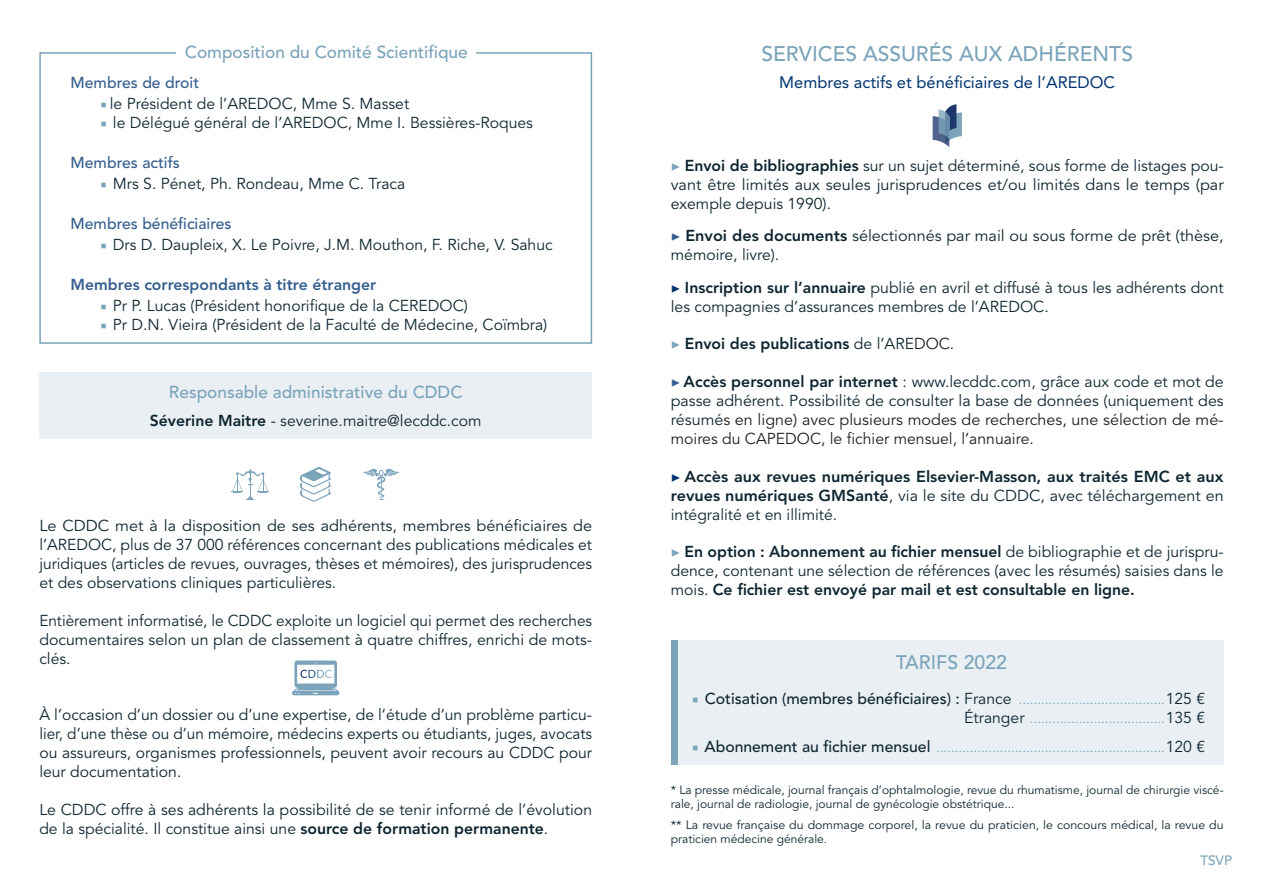
<style>
.page{position:relative;width:1263px;height:893px;background:#fff}
.page>*{position:absolute;margin:0;border:0;box-sizing:border-box;transform-origin:0 0}
.t1{font:500 21px "Avenir LT Std";color:#7ba4ba}
.t2{font:500 19.5px "Avenir LT Std";color:#7ba4ba}
.t3{font:500 17.25px "Avenir LT Std";color:#7ba4ba}
.t4{font:16.5px "Avenir LT Std";color:#013371}
.t5{font:15.75px/18.9px "Avenir LT Std";color:#0e2631;text-align:justify}
.t6{font:800 15.75px/18.9px "Avenir LT Std";color:#0e2631;text-align:justify}
.t7{font:500 15.75px "Avenir LT Std";color:#365f8f}
.t8{font:800 15.75px "Avenir LT Std";color:#365f8f}
.t9{font:13.5px "Avenir LT Std";color:#7ba4ba}
.t10{font:500 13.5px "Avenir LT Std";color:#7ba4ba}
.t11{font:12px/14.4px "Avenir LT Std";color:#0e2631}
.s1{font-family:"Minion Pro";font-weight:700;font-stretch:condensed;color:#7ba4ba}
.s2{font-weight:800}
.s3{font-family:"Minion Pro";font-weight:700;font-stretch:condensed;color:#365f8f}
.s4{font-family:"Minion Pro";font-weight:700;font-stretch:condensed;color:#013371}
.s5{font-weight:400}
.s6{font-weight:400;color:#231f20}
.s7{color:#231f20}
.s8{font-family:"Minion Pro";font-weight:700;font-stretch:condensed;font-size:15.75px}
.s9{font-weight:500;font-size:15.75px;color:#0e2631}
.s10{font-size:15.75px;color:#0e2631}
</style>
<div class="page">
<svg style="left:933px;top:116px;width:16px;height:31px"></svg>
<svg style="left:945px;top:104px;width:17px;height:40px"></svg>
<svg style="left:938px;top:109px;width:12px;height:31px"></svg>
<div style="left:671px;top:640px;width:553px;height:125px;background:#eaeff3"></div>
<div style="left:39px;top:52px;width:553px;height:292px;border:2px solid #7ba4ba"></div>
<div style="left:176px;top:45px;width:300px;height:21px;background:#fff"></div>
<div style="left:39px;top:372px;width:553px;height:67px;background:#eaeff3"></div>
<div style="left:671px;top:640px;width:6px;height:125px;background:#7ba4ba"></div>
<svg style="left:300px;top:467px;width:31px;height:35px"></svg>
<svg style="left:363px;top:468px;width:37px;height:32px"></svg>
<hr style="left:250px;top:469px;width:1px;height:31px;background:#7ba4ba">
<svg style="left:232px;top:470px;width:37px;height:30px"></svg>
<svg style="left:292px;top:660px;width:47px;height:35px"></svg>
<p class="t3" style="left:185px;top:42px;width:284px">Composition du Comité Scientifique</p>
<p class="t7" style="left:71px;top:73px;width:130px">Membres de droit</p>
<p class="t5" style="left:100px;top:95px;width:310px"><span class="s1">■</span> le Président de l’AREDOC, Mme S. Masset</p>
<p class="t5" style="left:100px;top:113px;width:434px"><span class="s1">■</span> le Délégué général de l’AREDOC, Mme I. Bessières-Roques</p>
<p class="t7" style="left:71px;top:153px;width:111px">Membres actifs</p>
<p class="t5" style="left:100px;top:174px;width:306px"><span class="s1">■</span> Mrs S. Pénet, Ph. Rondeau, Mme C. Traca</p>
<p class="t7" style="left:71px;top:214px;width:163px">Membres bénéficiaires</p>
<p class="t5" style="left:100px;top:235px;width:454px"><span class="s1">■</span> Drs D. Daupleix, X. Le Poivre, J.M. Mouthon, F. Riche, V. Sahuc</p>
<p class="t8" style="left:71px;top:275px;width:307px">Membres correspondants à titre étranger</p>
<p class="t5" style="left:100px;top:296px;width:369px"><span class="s1">■</span> Pr P. Lucas (Président honorifique de la CEREDOC)</p>
<p class="t5" style="left:100px;top:315px;width:448px"><span class="s1">■</span> Pr D.N. Vieira (Président de la Faculté de Médecine, Coïmbra)</p>
<p class="t3" style="left:169px;top:382px;width:295px">Responsable administrative du CDDC</p>
<p class="t5" style="left:150px;top:411px;width:333px"><span class="s2">Séverine Maitre</span> - severine.maitre@lecddc.com</p>
<p class="t5" style="left:39px;top:517px;width:554px">Le CDDC met à la disposition de ses adhérents, membres bénéficiaires de l’AREDOC, plus de 37 000 références concernant des publications médicales et juridiques (articles de revues, ouvrages, thèses et mémoires), des jurisprudences et des observations cliniques particulières.</p>
<p class="t5" style="left:39px;top:611px;width:554px">Entièrement informatisé, le CDDC exploite un logiciel qui permet des recherches documentaires selon un plan de classement à quatre chiffres, enrichi de mots&shy;clés.</p>
<p class="t5" style="left:39px;top:706px;width:554px">À l’occasion d’un dossier ou d’une expertise, de l’étude d’un problème particu&shy;lier, d’une thèse ou d’un mémoire, médecins experts ou étudiants, juges, avocats ou assureurs, organismes professionnels, peuvent avoir recours au CDDC pour leur documentation.</p>
<p class="t5" style="left:39px;top:800px;width:554px">Le CDDC offre à ses adhérents la possibilité de se tenir informé de l’évolution de la spécialité. Il constitue ainsi une <span class="s2">source de formation permanente</span>.</p>
<p class="t1" style="left:761px;top:41px;width:373px">SERVICES ASSURÉS AUX ADHÉRENTS</p>
<p class="t4" style="left:779px;top:73px;width:337px">Membres actifs et bénéficiaires de l’AREDOC</p>
<p class="t5" style="left:671px;top:157px;width:554px"><span class="s1">▶</span> <span class="s2">Envoi de bibliographies</span> sur un sujet déterminé, sous forme de listages pou&shy;vant être limités aux seules jurisprudences et/ou limités dans le temps (par exemple depuis 1990).</p>
<p class="t5" style="left:671px;top:227px;width:554px"><span class="s3">▶</span> <span class="s2">Envoi des documents</span> sélectionnés par mail ou sous forme de prêt (thèse, mémoire, livre).</p>
<p class="t5" style="left:671px;top:278px;width:554px"><span class="s4">▶</span> <span class="s2">Inscription sur l’annuaire</span> publié en avril et diffusé à tous les adhérents dont les compagnies d’assurances membres de l’AREDOC.</p>
<p class="t6" style="left:671px;top:335px;width:285px"><span class="s1">▶</span> Envoi des publications <span class="s5">de l’ARE</span><span class="s6">DOC.</span></p>
<p class="t5" style="left:671px;top:373px;width:554px"><span class="s3">▶</span> <span class="s2">Accès personnel par internet</span> : www.lecddc.com, grâce aux code et mot de passe adhérent. Possibilité de consulter la base de données (uniquement des résumé<span class="s7">s en ligne) avec plusieurs modes de recherches, une sélection de mé&shy;moires du CAPEDOC, le fichier mensuel, l’annuaire.</span></p>
<p class="t6" style="left:671px;top:467px;width:554px"><span class="s4">▶</span> Accès aux revues numériques Elsevier-Masson, aux traités EMC et aux revues numériques GMSanté<span class="s5">, via le site du CDDC, avec téléchargement en intégralité et en illimité.</span></p>
<p class="t5" style="left:671px;top:543px;width:554px"><span class="s1">▶</span> <span class="s2">En option : Abonnement au fichier mensuel</span> de bibliographie et de jurispru&shy;dence, contenant une sélection de références (avec les résumés) saisies dans le mois. <span class="s2">Ce fichier est envoyé par mail et est consultable en ligne.</span></p>
<p class="t2" style="left:896px;top:651px;width:113px">TARIFS 2022</p>
<p class="t9" style="left:692px;top:692px;width:514px"><span class="s8">■</span> <span class="s9">Cotisation (membres bénéficiaires) :</span> <span class="s10">France</span> .......................................<span class="s10">125 €</span></p>
<p class="t9" style="left:964px;top:710px;width:242px"><span class="s10">Étranger</span> ....................................<span class="s10">135 €</span></p>
<p class="t9" style="left:692px;top:740px;width:514px"><span class="s8">■</span> <span class="s9">Abonnement au fichier mensuel</span> .............................................................<span class="s10">120 €</span></p>
<p class="t11" style="left:671px;top:783px;width:554px">* La presse médicale, journal français d’ophtalmologie, revue du rhumatisme, journal de chirurgie viscé&shy;rale, journal de radiologie, journal de gynécologie obstétrique...</p>
<p class="t11" style="left:671px;top:818px;width:554px">** La revue française du dommage corporel, la revue du praticien, le concours médical, la revue du praticien médecine générale.</p>
<p class="t10" style="left:1200px;top:852px;width:33px">TSVP</p>
</div>
